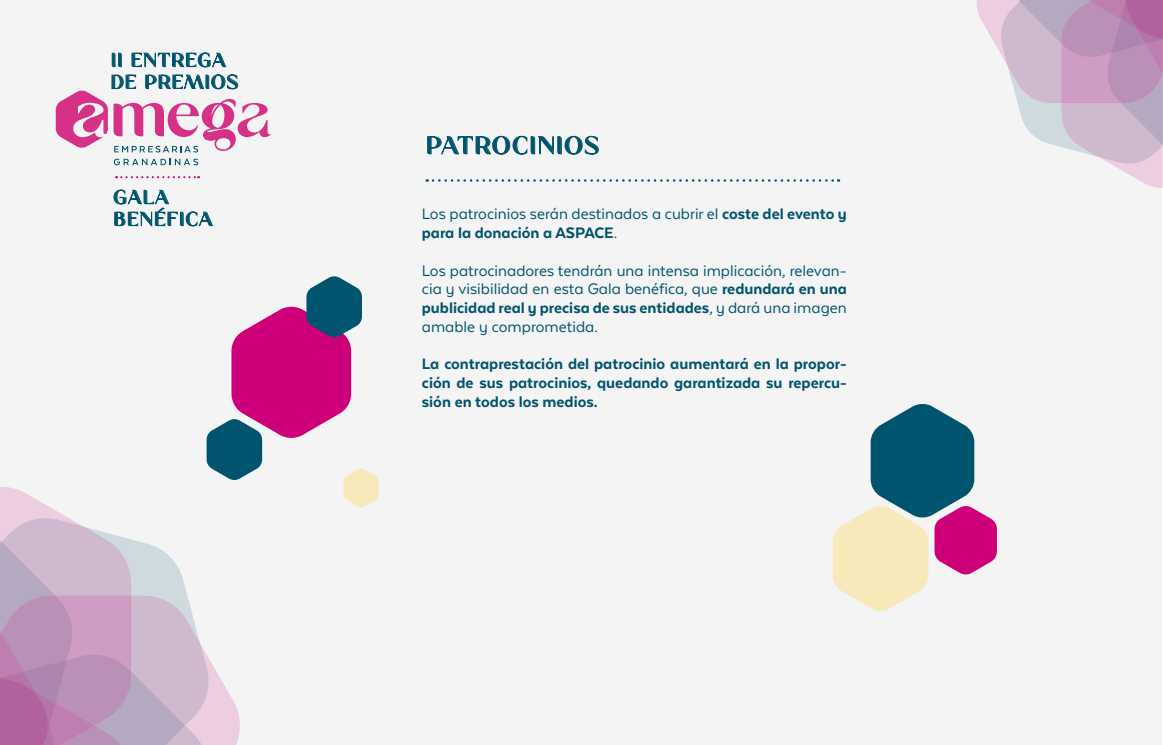
<style>
.page{position:relative;width:1163px;height:745px;background:#fff}
.page>*{position:absolute;margin:0;border:0;box-sizing:border-box;transform-origin:0 0}
.t1{font:31.12px "Monea Alegante";letter-spacing:.05em;color:#00546d}
.t2{font:24.38px/21.9px "Monea Alegante";letter-spacing:.05em;color:#00546d}
.t3{font:17.5px/18.8px "Texta Alt";color:#00546d}
.t4{font:800 17.5px/18.8px "Texta Alt";color:#00546d;text-align:justify}
.s1{font-weight:800}
</style>
<div class="page">
<div style="left:0;top:0;width:1161px;height:744px;background:#f4f4f4"></div>
<svg style="left:427px;top:179px;width:412px;height:3px"></svg>
<svg style="left:427px;top:136px;width:172px;height:19px"></svg>
<svg style="left:833px;top:404px;width:164px;height:207px"></svg>
<svg style="left:0;top:276px;width:379px;height:468px"></svg>
<svg style="left:976px;top:0;width:187px;height:188px"></svg>
<svg style="left:114px;top:189px;width:99px;height:37px"></svg>
<svg style="left:112px;top:53px;width:10px;height:14px"></svg>
<svg style="left:132px;top:52px;width:94px;height:15px"></svg>
<svg style="left:56px;top:74px;width:214px;height:78px"></svg>
<svg style="left:114px;top:158px;width:84px;height:7px"></svg>
<svg style="left:116px;top:176px;width:83px;height:2px"></svg>
<h2 class="t2" style="left:111px;top:50px;width:129px">II ENTREGA<br>DE PREMIOS</h2>
<h2 class="t2" style="left:114px;top:187px;width:101px">GALA<br>BENÉFICA</h2>
<h1 class="t1" style="left:426px;top:131px;width:175px">PATROCINIOS</h1>
<p class="t3" style="left:422px;top:204px;width:426px">Los patrocinios serán destinados a cubrir el <span class="s1">coste del evento y para la donación a ASPACE</span>.</p>
<p class="t3" style="left:422px;top:260px;width:426px;text-align:justify">Los patrocinadores tendrán una intensa implicación, relevan&shy;cia y visibilidad en esta Gala benéfica, que <span class="s1">redundará en una publicidad real y precisa de sus entidades</span>, y dará una imagen amable y comprometida.</p>
<p class="t4" style="left:422px;top:354px;width:426px">La contraprestación del patrocinio aumentará en la propor&shy;ción de sus patrocinios, quedando garantizada su repercu&shy;sión en todos los medios.</p>
</div>
